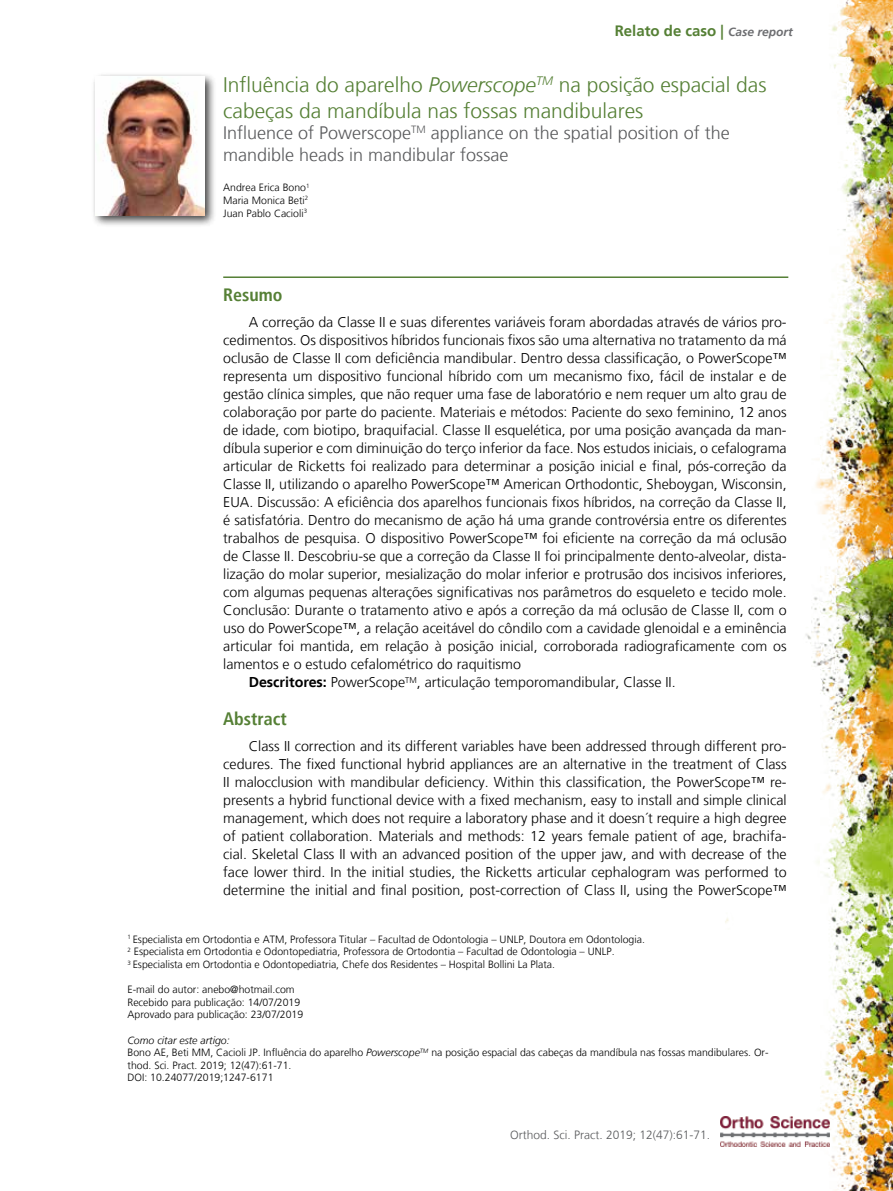
<style>
.page{position:relative;width:893px;height:1191px;background:#fff}
.page>*{position:absolute;margin:0;border:0;box-sizing:border-box;transform-origin:0 0}
.t1{font:300 21px/25.2px "Frutiger LT";color:#558035}
.t2{font:300 18px/21.6px "Frutiger LT";color:#58595b}
.t3{font:700 condensed 18px "Frutiger LT";color:#558035}
.t4{font:700 15px "Frutiger LT";color:#558035}
.t5{font:300 14.25px/18px "Frutiger LT";color:#000;text-align:justify}
.t6{font:300 12px "Frutiger LT";color:#58595b}
.t7{font:300 10.5px/12.6px "Frutiger LT";color:#000}
.s1{font-style:italic;font-size:12px;color:#6d6e71}
.s2{font-style:italic}
.s3{font-weight:700}
</style>
<div class="page">
<img style="left:680px;top:0;width:213px;height:1191px">
<hr style="left:223px;top:276px;width:565px;height:2px;background:#558035">
<div style="left:92px;top:73px;width:125px;height:155px;background:#000;opacity:.75"></div>
<img style="left:96px;top:77px;width:108px;height:138px">
<p class="t4" style="left:615px;top:22px;width:180px">Relato de caso | <span class="s1">Case report</span></p>
<h1 class="t1" style="left:223px;top:73px;width:545px">Influência do aparelho <span class="s2">Powerscope</span><sup>TM</sup> na posição espacial das cabeças da mandíbula nas fossas mandibulares</h1>
<p class="t2" style="left:223px;top:122px;width:508px">Influence of Powerscope<sup>TM</sup> appliance on the spatial position of the mandible heads in mandibular fossae</p>
<p class="t7" style="left:223px;top:182px;width:88px;text-align:justify">Andrea Erica Bono<sup>1<br></sup>Maria Monica Beti<sup>2<br></sup>Juan Pablo Cacioli<sup>3</sup></p>
<p class="t3" style="left:223px;top:284px;width:61px">Resumo</p>
<p class="t5" style="left:249px;top:313px;width:539px">A correção da Classe II e suas diferentes variáveis foram abordadas através de vários pro-</p>
<p class="t5" style="left:223px;top:331px;width:565px">cedimentos. Os dispositivos híbridos funcionais fixos são uma alternativa no tratamento da má</p>
<p class="t5" style="left:223px;top:349px;width:565px">oclusão de Classe II com deficiência mandibular. Dentro dessa classificação, o PowerScope™</p>
<p class="t5" style="left:223px;top:367px;width:565px">representa um dispositivo funcional híbrido com um mecanismo fixo, fácil de instalar e de</p>
<p class="t5" style="left:223px;top:385px;width:565px">gestão clínica simples, que não requer uma fase de laboratório e nem requer um alto grau de</p>
<p class="t5" style="left:223px;top:403px;width:565px">colaboração por parte do paciente. Materiais e métodos: Paciente do sexo feminino, 12 anos</p>
<p class="t5" style="left:223px;top:421px;width:565px">de idade, com biotipo, braquifacial. Classe II esquelética, por uma posição avançada da man-</p>
<p class="t5" style="left:223px;top:439px;width:565px">díbula superior e com diminuição do terço inferior da face. Nos estudos iniciais, o cefalograma</p>
<p class="t5" style="left:223px;top:457px;width:565px">articular de Ricketts foi realizado para determinar a posição inicial e final, pós-correção da</p>
<p class="t5" style="left:223px;top:475px;width:565px">Classe II, utilizando o aparelho PowerScope™ American Orthodontic, Sheboygan, Wisconsin,</p>
<p class="t5" style="left:223px;top:493px;width:565px">EUA. Discussão: A eficiência dos aparelhos funcionais fixos híbridos, na correção da Classe II,</p>
<p class="t5" style="left:223px;top:511px;width:565px">é satisfatória. Dentro do mecanismo de ação há uma grande controvérsia entre os diferentes</p>
<p class="t5" style="left:223px;top:529px;width:565px">trabalhos de pesquisa. O dispositivo PowerScope™ foi eficiente na correção da má oclusão</p>
<p class="t5" style="left:223px;top:547px;width:565px">de Classe II. Descobriu-se que a correção da Classe II foi principalmente dento-alveolar, dista-</p>
<p class="t5" style="left:223px;top:565px;width:565px">lização do molar superior, mesialização do molar inferior e protrusão dos incisivos inferiores,</p>
<p class="t5" style="left:223px;top:583px;width:565px">com algumas pequenas alterações significativas nos parâmetros do esqueleto e tecido mole.</p>
<p class="t5" style="left:223px;top:601px;width:565px">Conclusão: Durante o tratamento ativo e após a correção da má oclusão de Classe II, com o</p>
<p class="t5" style="left:223px;top:619px;width:565px">uso do PowerScope™, a relação aceitável do côndilo com a cavidade glenoidal e a eminência</p>
<p class="t5" style="left:223px;top:637px;width:565px">articular foi mantida, em relação à posição inicial, corroborada radiograficamente com os</p>
<p class="t5" style="left:223px;top:655px;width:299px">lamentos e o estudo cefalométrico do raquitismo</p>
<p class="t5" style="left:249px;top:673px;width:428px"><span class="s3">Descritores:</span> PowerScope<sup>TM</sup>, articulação temporomandibular, Classe II.</p>
<p class="t3" style="left:223px;top:708px;width:65px">Abstract</p>
<p class="t5" style="left:223px;top:737px;width:565px;text-indent:26px">Class II correction and its different variables have been addressed through different pro&shy;cedures. The fixed functional hybrid appliances are an alternative in the treatment of Class II malocclusion with mandibular deficiency. Within this classification, the PowerScope™ re&shy;presents a hybrid functional device with a fixed mechanism, easy to install and simple clinical management, which does not require a laboratory phase and it doesn´t require a high degree of patient collaboration. Materials and methods: 12 years female patient of age, brachifa&shy;cial. Skeletal Class II with an advanced position of the upper jaw, and with decrease of the face lower third. In the initial studies, the Ricketts articular cephalogram was performed to determine the initial and final position, post-correction of Class II, using the PowerScope™</p>
<p class="t7" style="left:128px;top:933px;width:519px"><sup>1</sup> Especialista em Ortodontia e ATM, Professora Titular – Facultad de Odontologia – UNLP, Doutora em Odontologia.<br><sup>2</sup> Especialista em Ortodontia e Odontopediatria, Professora de Ortodontia – Facultad de Odontologia – UNLP.<br><sup>3</sup> Especialista em Ortodontia e Odontopediatria, Chefe dos Residentes – Hospital Bollini La Plata.</p>
<p class="t7" style="left:128px;top:983px;width:177px">E-mail do autor: anebo@hotmail.com<br>Recebido para publicação: 14/07/2019<br>Aprovado para publicação: 23/07/2019</p>
<p class="t7" style="left:128px;top:1033px;width:642px"><span class="s2">Como citar este artigo:<br></span>Bono AE, Beti MM, Cacioli JP. Influência do aparelho <span class="s2">Powerscope</span><sup>TM</sup> na posição espacial das cabeças da mandíbula nas fossas mandibulares. Or&shy;thod. Sci. Pract. 2019; 12(47):61-71.<br>DOI: 10.24077/2019;1247-6171</p>
<p class="t6" style="left:510px;top:1127px;width:202px">Orthod. Sci. Pract. 2019; 12(47):61-71.</p>
</div>
